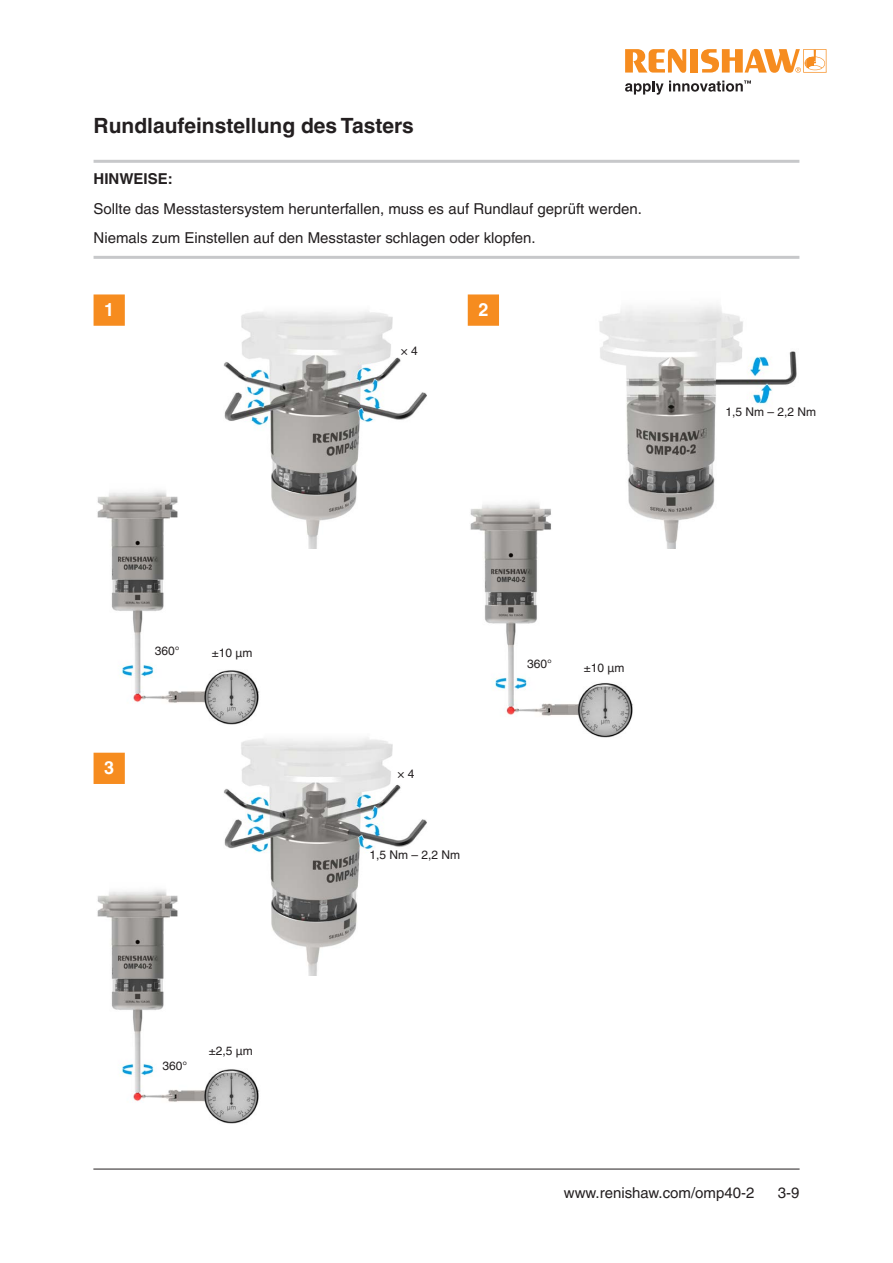
<style>
.page{position:relative;width:893px;height:1263px;background:#fff}
.page>*{position:absolute;margin:0;border:0;box-sizing:border-box;transform-origin:0 0}
.Heading_2__14pt_bold{font:700 21px "Helvetica LT Pro";color:#231f20}
.Figure_Steps{font:700 18px "Helvetica LT Pro";color:#fff}
._10pt_Note_Middle_para{font:15px "Helvetica LT Pro";color:#231f20}
._10pt_Note_Last_para{font:15px "Helvetica LT Pro";color:#231f20}
._10pt_Note_First_para{font:700 15px "Helvetica LT Pro";color:#231f20}
.Figure_annotation_centred{font:12px "Helvetica LT Pro";color:#231f20}
</style>
<div class="page">
<hr style="left:93px;top:1169px;width:707px;height:1px;background:#231f20">
<img style="left:97px;top:490px;width:162px;height:235px">
<div style="left:94px;top:294px;width:31px;height:32px;background:#f68c1f;border:2px solid #f68c1f"></div>
<div style="left:468px;top:294px;width:31px;height:32px;background:#f68c1f;border:2px solid #f68c1f"></div>
<div style="left:94px;top:753px;width:31px;height:31px;background:#f68c1f"></div>
<img style="left:221px;top:311px;width:206px;height:237px">
<img style="left:224px;top:737px;width:203px;height:238px">
<img style="left:470px;top:502px;width:163px;height:236px">
<img style="left:97px;top:880px;width:164px;height:244px">
<img style="left:593px;top:305px;width:204px;height:244px">
<hr style="left:94px;top:160px;width:705px;height:3px;background:#c7c8ca">
<hr style="left:94px;top:256px;width:705px;height:3px;background:#c7c8ca">
<svg style="left:625px;top:49px;width:61px;height:24px"></svg>
<div style="left:690px;top:49px;width:8px;height:24px;background:#f68c1f"></div>
<svg style="left:701px;top:49px;width:125px;height:24px"></svg>
<svg style="left:625px;top:80px;width:126px;height:15px"></svg>
<p class="Heading_2__14pt_bold" style="left:94px;top:113px;width:322px">Rundlaufeinstellung des Tasters</p>
<p class="_10pt_Note_First_para" style="left:94px;top:170px;width:81px">HINWEISE:</p>
<p class="_10pt_Note_Middle_para" style="left:94px;top:200px;width:547px">Sollte das Messtastersystem herunterfallen, muss es auf Rundlauf geprüft werden.</p>
<p class="_10pt_Note_Last_para" style="left:94px;top:229px;width:441px">Niemals zum Einstellen auf den Messtaster schlagen oder klopfen.</p>
<p class="Figure_Steps" style="left:104px;top:298px;width:12px">1</p>
<p class="Figure_Steps" style="left:478px;top:298px;width:12px">2</p>
<p class="Figure_Steps" style="left:104px;top:757px;width:12px">3</p>
<p class="Figure_annotation_centred" style="left:155px;top:644px;width:26px">360°</p>
<p class="Figure_annotation_centred" style="left:212px;top:646px;width:42px">±10 μm</p>
<p class="Figure_annotation_centred" style="left:163px;top:1058px;width:26px">360°</p>
<p class="Figure_annotation_centred" style="left:209px;top:1043px;width:45px">±2,5 μm</p>
<p class="Figure_annotation_centred" style="left:401px;top:344px;width:19px">× 4</p>
<p class="Figure_annotation_centred" style="left:398px;top:767px;width:19px">× 4</p>
<p class="Figure_annotation_centred" style="left:369px;top:848px;width:92px">1,5 Nm – 2,2 Nm</p>
<p class="Figure_annotation_centred" style="left:527px;top:656px;width:26px">360°</p>
<p class="Figure_annotation_centred" style="left:584px;top:661px;width:42px">±10 μm</p>
<p class="Figure_annotation_centred" style="left:725px;top:405px;width:92px">1,5 Nm – 2,2 Nm</p>
<p class="_10pt_Note_Middle_para" style="left:564px;top:1184px;width:192px">www.renishaw.com/omp40-2</p>
<p class="_10pt_Note_Middle_para" style="left:778px;top:1184px;width:23px">3-9</p>
</div>
